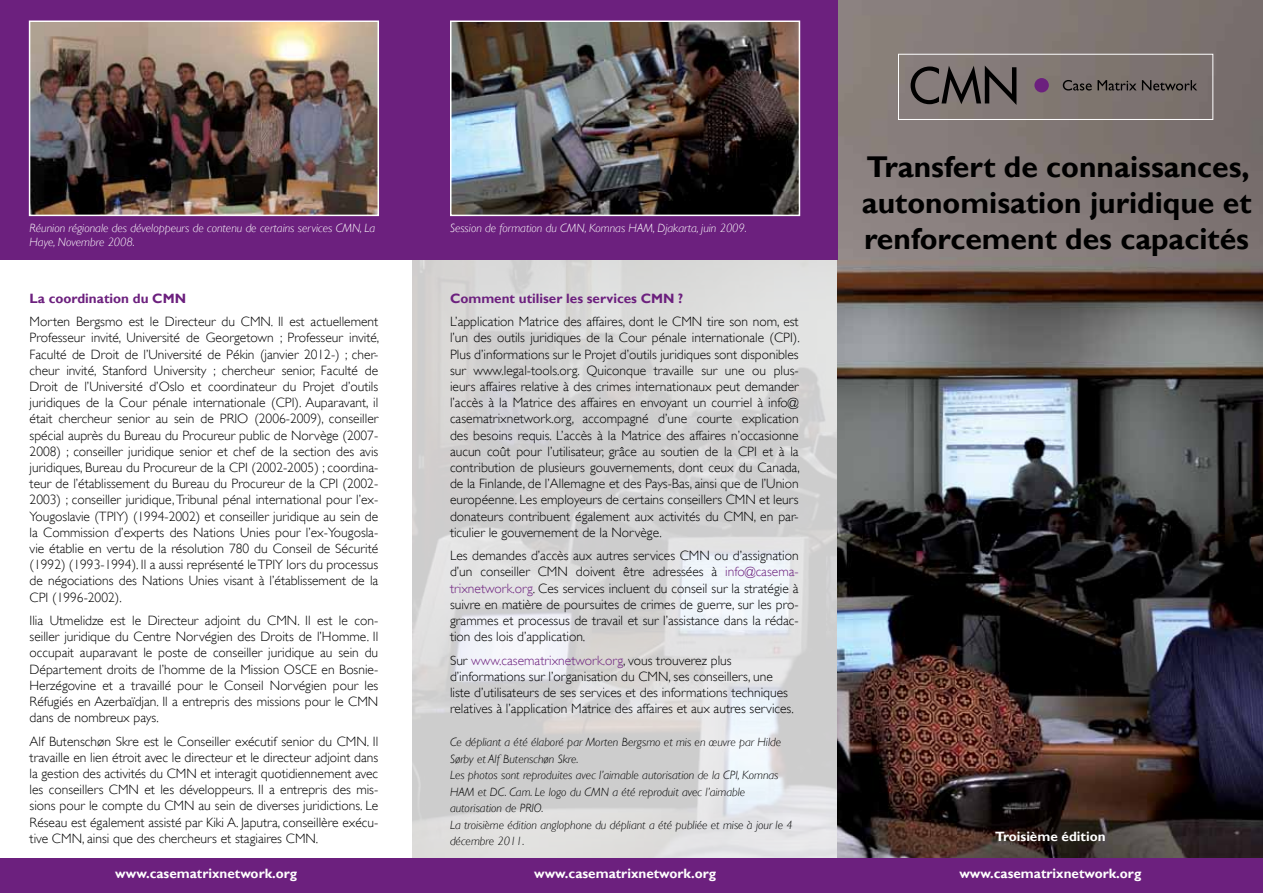
<style>
.page{position:relative;width:1263px;height:893px;background:#fff}
.page>*{position:absolute;margin:0;border:0;box-sizing:border-box;transform-origin:0 0}
.t1{font:700 30px/36px "Gill Sans";color:#000;text-align:justify}
.t2{font:300 13.5px/16.2px "Gill Sans";color:#000;text-align:justify}
.t3{font:700 13.5px "Gill Sans";color:#fff}
.t4{font:700 13.5px "Gill Sans";color:#6c207e}
.t5{font:italic 300 12px/16.5px "Gill Sans";color:#000}
.t6{font:italic 300 12px/14.4px "Gill Sans";color:#fff}
.s1{color:#6c207e}
</style>
<div class="page">
<img style="left:412px;top:259px;width:426px;height:600px">
<img style="left:838px;top:0;width:425px;height:859px">
<div style="left:0;top:859px;width:1263px;height:34px;background:#6c207e"></div>
<div style="left:1034px;top:78px;width:15px;height:14px;background:#6c207e;border-radius:50%"></div>
<svg style="left:1063px;top:80px;width:73px;height:11px"></svg>
<svg style="left:1142px;top:80px;width:55px;height:11px"></svg>
<svg style="left:910px;top:66px;width:106px;height:39px"></svg>
<div style="left:898px;top:54px;width:315px;height:66px;border:1px solid #fff"></div>
<div style="left:0;top:0;width:838px;height:259px;background:#6c207e"></div>
<img style="left:32px;top:24px;width:344px;height:189px">
<div style="left:29px;top:21px;width:350px;height:195px;border:2px solid #fff"></div>
<img style="left:453px;top:24px;width:344px;height:189px">
<div style="left:450px;top:21px;width:350px;height:195px;border:2px solid #fff"></div>
<p class="t6" style="left:30px;top:221px;width:347px">Réunion régionale des développeurs de contenu de certains services CMN, La<br>Haye, Novembre 2008.</p>
<p class="t6" style="left:450px;top:221px;width:298px">Session de formation du CMN, Komnas HAM, Djakarta, juin 2009.</p>
<p class="t4" style="left:30px;top:290px;width:158px">La coordination du CMN</p>
<p class="t2" style="left:30px;top:313px;width:351px">Morten Bergsmo est le Directeur du CMN. Il est actuellement Professeur invité, Université de Georgetown ; Professeur invité, Faculté de Droit de l’Université de Pékin (janvier 2012-) ; cher&shy;cheur invité, Stanford University ; chercheur senior, Faculté de Droit de l’Université d’Oslo et coordinateur du Projet d’outils juridiques de la Cour pénale internationale (CPI). Auparavant, il était chercheur senior au sein de PRIO (2006-2009), conseiller spécial auprès du Bureau du Procureur public de Norvège (2007- 2008) ; conseiller juridique senior et chef de la section des avis juridiques, Bureau du Procureur de la CPI (2002-2005) ; coordina&shy;teur de l’établissement du Bureau du Procureur de la CPI (2002- 2003) ; conseiller juridique, Tribunal pénal international pour l’ex-Yougoslavie (TPIY) (1994-2002) et conseiller juridique au sein de la Commission d’experts des Nations Unies pour l’ex-Yougosla&shy;vie établie en vertu de la résolution 780 du Conseil de Sécurité (1992) (1993-1994). Il a aussi représenté le TPIY lors du processus de négociations des Nations Unies visant à l’établissement de la CPI (1996-2002).</p>
<p class="t2" style="left:30px;top:612px;width:350px">Ilia Utmelidze est le Directeur adjoint du CMN. Il est le con&shy;seiller juridique du Centre Norvégien des Droits de l’Homme. Il occupait auparavant le poste de conseiller juridique au sein du Département droits de l’homme de la Mission OSCE en Bosnie-Herzégovine et a travaillé pour le Conseil Norvégien pour les Réfugiés en Azerbaïdjan. Il a entrepris des missions pour le CMN dans de nombreux pays.</p>
<p class="t2" style="left:30px;top:733px;width:350px">Alf Butenschøn Skre est le Conseiller exécutif senior du CMN. Il travaille en lien étroit avec le directeur et le directeur adjoint dans la gestion des activités du CMN et interagit quotidiennement avec les conseillers CMN et les développeurs. Il a entrepris des mis&shy;sions pour le compte du CMN au sein de diverses juridictions. Le Réseau est également assisté par Kiki A. Japutra, conseillère exécu&shy;tive CMN, ainsi que des chercheurs et stagiaires CMN.</p>
<p class="t4" style="left:450px;top:290px;width:235px">Comment utiliser les services CMN ?</p>
<p class="t2" style="left:450px;top:313px;width:351px">L’application Matrice des affaires, dont le CMN tire son nom, est l’un des outils juridiques de la Cour pénale internationale (CPI).<br>Plus d’informations sur le Projet d’outils juridiques sont disponibles sur www.legal-tools.org. Quiconque travaille sur une ou plus&shy;ieurs affaires relative à des crimes internationaux peut demander l’accès à la Matrice des affaires en envoyant un courriel à info@ casematrixnetwork.org, accompagné d’une courte explication des besoins requis. L’accès à la Matrice des affaires n’occasionne aucun coût pour l’utilisateur, grâce au soutien de la CPI et à la contribution de plusieurs gouvernements, dont ceux du Canada, de la Finlande, de l’Allemagne et des Pays-Bas, ainsi que de l’Union européenne. Les employeurs de certains conseillers CMN et leurs donateurs contribuent également aux activités du CMN, en par&shy;ticulier le gouvernement de la Norvège.</p>
<p class="t2" style="left:450px;top:547px;width:350px">Les demandes d’accès aux autres services CMN ou d’assignation d’un conseiller CMN doivent être adressées à <span class="s1">info@casema&shy;trixnetwork.org</span>. Ces services incluent du conseil sur la stratégie à suivre en matière de poursuites de crimes de guerre, sur les pro&shy;grammes et processus de travail et sur l’assistance dans la rédac&shy;tion des lois d’application.</p>
<p class="t2" style="left:450px;top:652px;width:345px;text-align:left">Sur <span class="s1">www.casematrixnetwork.org</span>, vous trouverez plus d’informations sur l’organisation du CMN, ses conseillers, une liste d’utilisateurs de ses services et des informations techniques relatives à l’application Matrice des affaires et aux autres services.</p>
<p class="t5" style="left:450px;top:734px;width:344px">Ce dépliant a été élaboré par Morten Bergsmo et mis en œuvre par Hilde Sørby et Alf Butenschøn Skre.<br>Les photos sont reproduites avec l’aimable autorisation de la CPI, Komnas HAM et DC. Cam. Le logo du CMN a été reproduit avec l’aimable autorisation de PRIO.<br>La troisième édition anglophone du dépliant a été publiée et mise à jour le 4 décembre 2011.</p>
<h1 class="t1" style="left:862px;top:149px;width:391px">Transfert de connaissances, autonomisation juridique et renforcement des capacités</h1>
<p class="t3" style="left:995px;top:829px;width:112px">Troisième édition</p>
<p class="t3" style="left:115px;top:865px;width:183px">www.casematrixnetwork.org</p>
<p class="t3" style="left:534px;top:865px;width:183px">www.casematrixnetwork.org</p>
<p class="t3" style="left:959px;top:865px;width:183px">www.casematrixnetwork.org</p>
</div>
